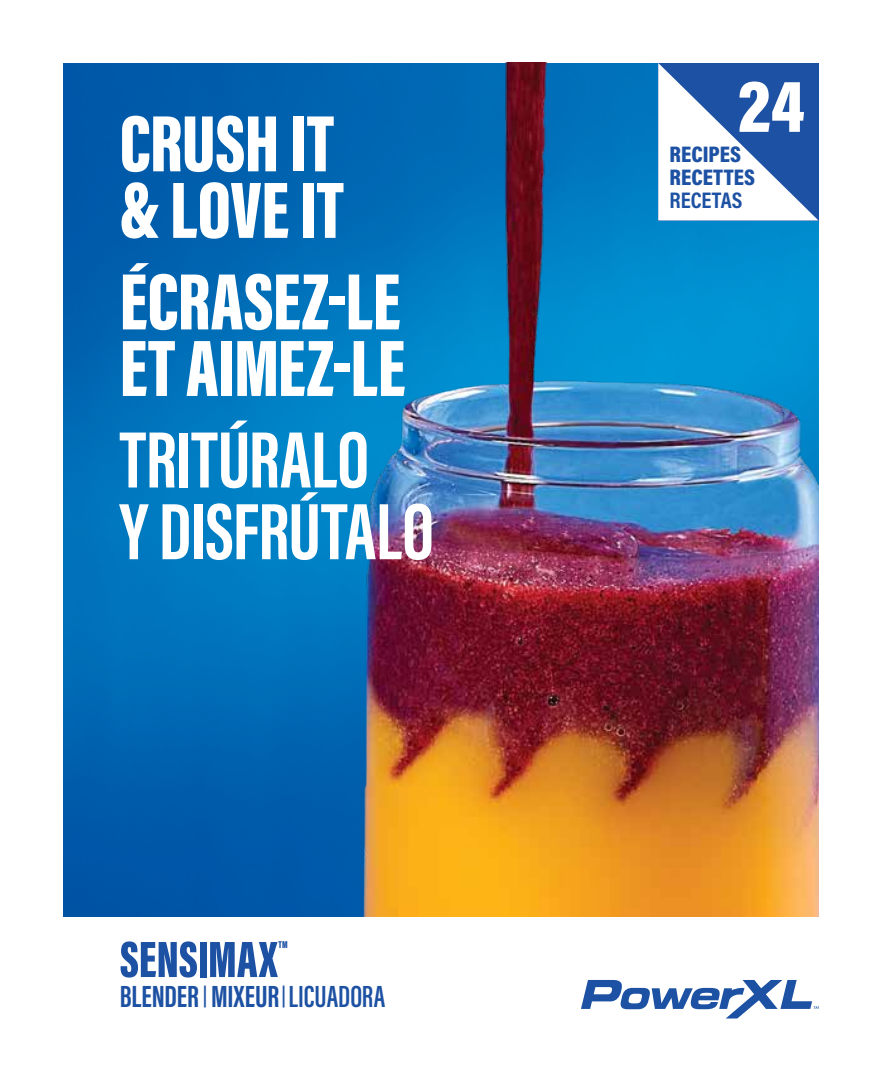
<style>
.page{position:relative;width:882px;height:1071px;background:#fff}
.page>*{position:absolute;margin:0;border:0;box-sizing:border-box;transform-origin:0 0}
.t1{font:900 82.25px/66.5px "Acumin Pro Extra Cond";letter-spacing:-.005em;color:#fff}
.t2{font:700 82.25px/71.8px "Acumin Pro Extra Cond";letter-spacing:-.005em;color:#fff}
.t3{font:900 73.5px "Acumin Pro Cond";color:#fff}
.t4{font:900 52.5px "Acumin Pro Extra Cond";letter-spacing:-.005em;color:#1d51a3}
.t5{font:700 31.5px "Acumin Pro Extra Cond";letter-spacing:.005em;color:#1d51a3}
.t6{font:900 22.75px/22.8px "Acumin Pro Cond";letter-spacing:.005em;color:#1d51a3}
.t7{font:700 22.75px "Acumin Pro Cond";color:#1d51a3}
.t8{font:900 10.15px "Acumin Pro Extra Cond";color:#1d51a3}
.s1{font-weight:600}
</style>
<div class="page">
<img style="left:63px;top:63px;width:212px;height:853px">
<svg style="left:581px;top:980px;width:238px;height:39px"></svg>
<img style="left:275px;top:63px;width:544px;height:853px">
<p class="t1" style="left:120px;top:110px;width:226px">CRUSH IT &amp; LOVE IT</p>
<p class="t1" style="left:120px;top:268px;width:287px">ÉCRASEZ-LE<br>ET AIMEZ-LE</p>
<p class="t2" style="left:120px;top:423px;width:316px">TRITÚRALO<br>Y DISFRÚTALO</p>
<p class="t4" style="left:120px;top:927px;width:159px">SENSIMAX</p>
<p class="t8" style="left:278px;top:939px;width:11px">TM</p>
<p class="t5" style="left:120px;top:977px;width:267px">BLENDER <sup>|</sup> MIXEUR <sup>|</sup> <span class="s1">LICUADORA</span></p>
<p class="t3" style="left:738px;top:59px;width:69px">24</p>
<p class="t6" style="left:670px;top:143px;width:87px">RECIPES<br>RECETTES</p>
<p class="t7" style="left:670px;top:185px;width:74px">RECETAS</p>
</div>
